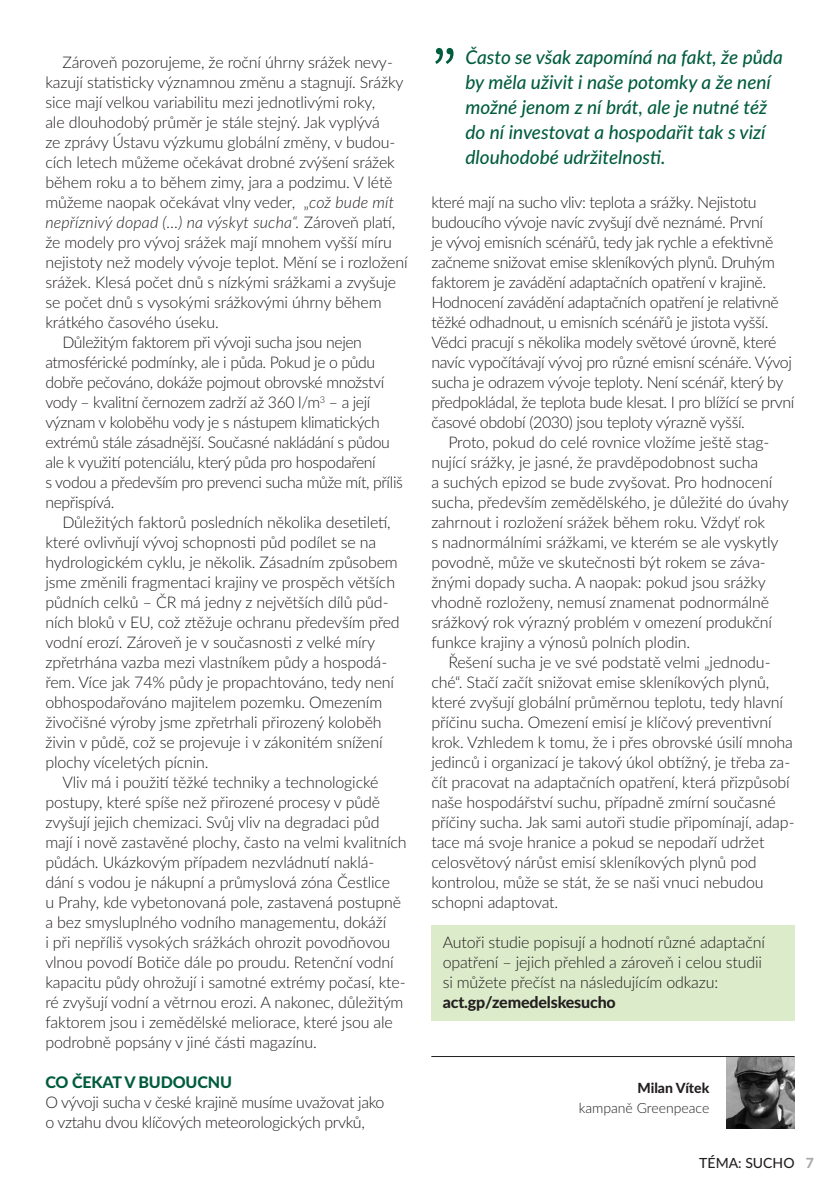
<style>
.page{position:relative;width:840px;height:1191px;background:#fff}
.page>*{position:absolute;margin:0;border:0;box-sizing:border-box;transform-origin:0 0}
.t1{font:60px "Source Sans Pro";color:#005c3e}
.t2{font:italic 500 19px/25px "Lato";color:#005c3e}
.t3{font:300 16px/20px "Lato";letter-spacing:-.01em;color:#231f20}
.t4{font:800 16px "Lato";letter-spacing:-.01em;color:#005c3e}
.t5{font:300 14px "Lato";color:#231f20}
.t6{font:500 14px "Lato";color:#231f20}
.t7{font:800 14px "Lato";color:#231f20}
.s1{font-style:italic}
.s2{font-weight:800}
.s3{font-weight:800;color:#a8a9ad}
</style>
<div class="page">
<div style="left:431px;top:925px;width:363px;height:96px;background:#dcebca"></div>
<img style="left:726px;top:1057px;width:68px;height:71px">
<hr style="left:431px;top:1056px;width:363px;height:1px;background:#231f20">
<p class="t3" style="left:45px;top:52px;width:363px;text-indent:17px">Zároveň pozorujeme, že roční úhrny srážek nevy&shy;kazují statisticky významnou změnu a stagnují. Srážky sice mají velkou variabilitu mezi jednotlivými roky,<br>ale dlouhodobý průměr je stále stejný. Jak vyplývá<br>ze zprávy Ústavu výzkumu globální změny, v budou&shy;cích letech můžeme očekávat drobné zvýšení srážek během roku a to během zimy, jara a podzimu. V létě můžeme naopak očekávat vlny veder, „<span class="s1">což bude mít nepříznivý dopad (…) na výskyt sucha“.</span> Zároveň platí, že modely pro vývoj srážek mají mnohem vyšší míru nejistoty než modely vývoje teplot. Mění se i rozložení srážek. Klesá počet dnů s nízkými srážkami a zvyšuje se počet dnů s vysokými srážkovými úhrny během krátkého časového úseku.</p>
<p class="t3" style="left:45px;top:332px;width:359px;text-indent:17px">Důležitým faktorem při vývoji sucha jsou nejen atmosférické podmínky, ale i půda. Pokud je o půdu dobře pečováno, dokáže pojmout obrovské množství vody – kvalitní černozem zadrží až 360 l/m<sup>3</sup> – a její význam v koloběhu vody je s nástupem klimatických extrémů stále zásadnější. Současné nakládání s půdou ale k využití potenciálu, který půda pro hospodaření<br>s vodou a především pro prevenci sucha může mít, příliš nepřispívá.</p>
<p class="t3" style="left:45px;top:512px;width:355px;text-indent:17px">Důležitých faktorů posledních několika desetiletí, které ovlivňují vývoj schopnosti půd podílet se na hydrologickém cyklu, je několik. Zásadním způsobem jsme změnili fragmentaci krajiny ve prospěch větších půdních celků – ČR má jedny z největších dílů půd&shy;ních bloků v EU, což ztěžuje ochranu především před vodní erozí. Zároveň je v současnosti z velké míry zpřetrhána vazba mezi vlastníkem půdy a hospodá&shy;řem. Více jak 74% půdy je propachtováno, tedy není obhospodařováno majitelem pozemku. Omezením živočišné výroby jsme zpřetrhali přirozený koloběh živin v půdě, což se projevuje i v zákonitém snížení plochy víceletých pícnin.</p>
<p class="t3" style="left:45px;top:772px;width:362px;text-indent:17px">Vliv má i použití těžké techniky a technologické postupy, které spíše než přirozené procesy v půdě zvyšují jejich chemizaci. Svůj vliv na degradaci půd mají i nově zastavěné plochy, často na velmi kvalitních půdách. Ukázkovým případem nezvládnutí naklá&shy;dání s vodou je nákupní a průmyslová zóna Čestlice<br>u Prahy, kde vybetonovaná pole, zastavená postupně a bez smysluplného vodního managementu, dokáží<br>i při nepříliš vysokých srážkách ohrozit povodňovou vlnou povodí Botiče dále po proudu. Retenční vodní kapacitu půdy ohrožují i samotné extrémy počasí, kte&shy;ré zvyšují vodní a větrnou erozi. A nakonec, důležitým faktorem jsou i zemědělské meliorace, které jsou ale podrobně popsány v jiné části magazínu.</p>
<p class="t4" style="left:45px;top:1070px;width:188px">CO ČEKAT V BUDOUCNU</p>
<p class="t3" style="left:45px;top:1092px;width:340px">O vývoji sucha v české krajině musíme uvažovat jako o vztahu dvou klíčových meteorologických prvků,</p>
<p class="t1" style="left:431px;top:32px;width:27px">”</p>
<p class="t2" style="left:465px;top:44px;width:318px">Často se však zapomíná na fakt, že půda by měla uživit i naše potomky a že není možné jenom z ní brát, ale je nutné též do ní investovat a hospodařit tak s vizí dlouhodobé udržitelnosti.</p>
<p class="t3" style="left:431px;top:192px;width:362px">které mají na sucho vliv: teplota a srážky. Nejistotu budoucího vývoje navíc zvyšují dvě neznámé. První<br>je vývoj emisních scénářů, tedy jak rychle a efektivně začneme snižovat emise skleníkových plynů. Druhým faktorem je zavádění adaptačních opatření v krajině.<br>Hodnocení zavádění adaptačních opatření je relativně těžké odhadnout, u emisních scénářů je jistota vyšší.<br>Vědci pracují s několika modely světové úrovně, které navíc vypočítávají vývoj pro různé emisní scénáře. Vývoj sucha je odrazem vývoje teploty. Není scénář, který by předpokládal, že teplota bude klesat. I pro blížící se první časové období (2030) jsou teploty výrazně vyšší.</p>
<p class="t3" style="left:431px;top:432px;width:358px;text-indent:17px">Proto, pokud do celé rovnice vložíme ještě stag&shy;nující srážky, je jasné, že pravděpodobnost sucha<br>a suchých epizod se bude zvyšovat. Pro hodnocení sucha, především zemědělského, je důležité do úvahy zahrnout i rozložení srážek během roku. Vždyť rok<br>s nadnormá lními srážkami, ve kterém se ale vyskytly povodně, může ve skutečnosti být rokem se záva&shy;žnými dopady sucha. A naopak: pokud jsou srážky vhodně rozloženy, nemusí znamenat podnormá lně srážkový rok výrazný problém v omezení produkční funkce krajiny a výnosů polních plodin.</p>
<p class="t3" style="left:431px;top:652px;width:364px;text-indent:17px">Řešení sucha je ve své podstatě velmi „jednodu&shy;ché“. Stačí začít snižovat emise skleníkových plynů, které zvyšují globální průměrnou teplotu, tedy hlavní příčinu sucha. Omezení emisí je klíčový preventivní krok. Vzhledem k tomu, že i přes obrovské úsilí mnoha jedinců i organizací je takový úkol obtížný, je třeba za&shy;čít pracovat na adaptačních opatření, která přizpůsobí naše hospodářství suchu, případně zmírní současné příčiny sucha. Jak sami autoři studie připomínají, adap&shy;tace má svoje hranice a pokud se nepodaří udržet celosvětový ná růst emisí skleníkových plynů pod kontrolou, může se stát, že se naši vnuci nebudou schopni adaptovat.</p>
<p class="t3" style="left:442px;top:932px;width:323px">Autoři studie popisují a hodnotí různé adaptační opatření – jejich přehled a zároveň i celou studii si můžete přečíst na následujícím odkazu: <span class="s2">act.gp/zemedelskesucho</span></p>
<p class="t7" style="left:637px;top:1077px;width:73px">Milan Vítek</p>
<p class="t5" style="left:578px;top:1098px;width:132px">kampaně Greenpeace</p>
<p class="t6" style="left:699px;top:1153px;width:116px">TÉMA: SUCHO <span class="s3">7</span></p>
</div>
